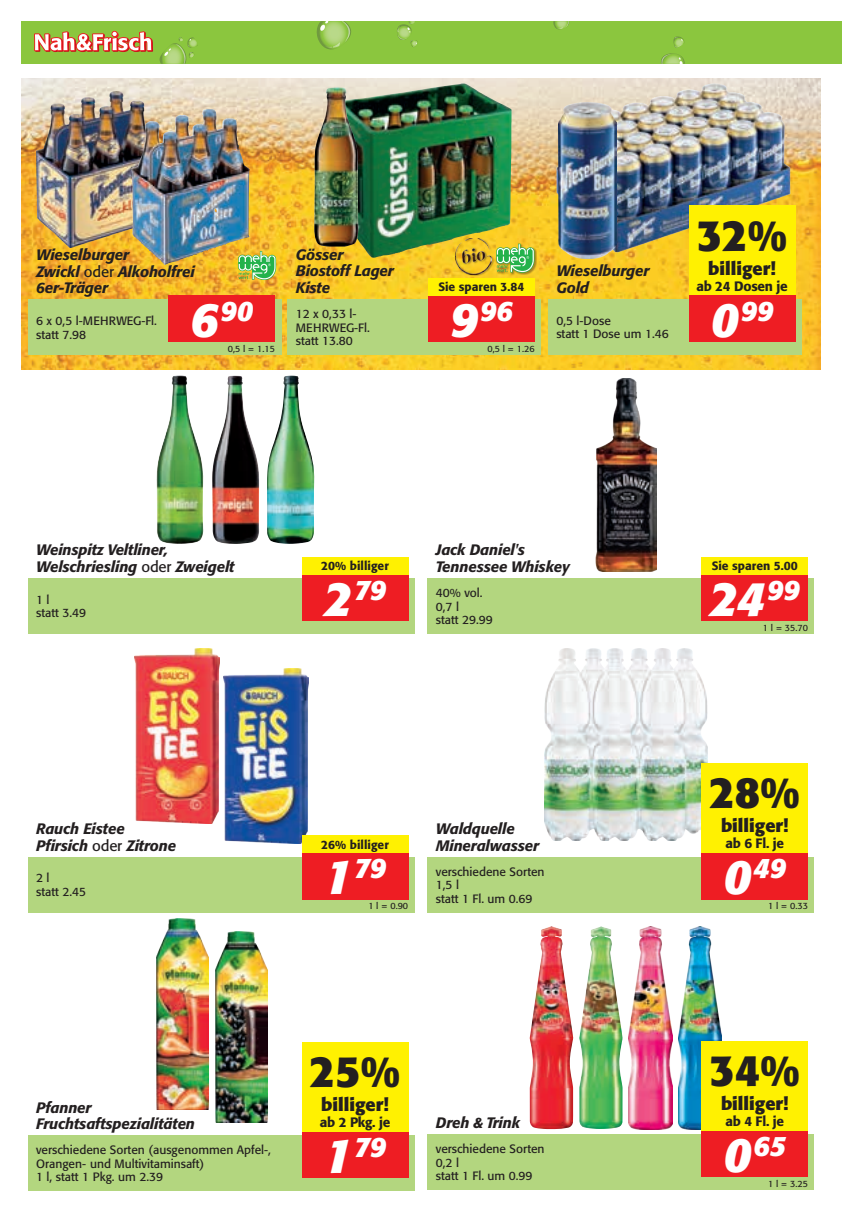
<style>
.page{position:relative;width:842px;height:1212px;background:#fff}
.page>*{position:absolute;margin:0;border:0;box-sizing:border-box;transform-origin:0 0}
.t1{font:italic 700 48px "Formata Std";color:#fff}
.t2{font:700 43.5px "Formata Std";color:#231f20}
.t3{font:italic 700 28.05px "Formata Std";color:#fff}
.t4{font:700 18px "Formata Std";color:#231f20}
.t5{font:italic 500 15px/16.5px "Formata Std";letter-spacing:-.01em;color:#231f20}
.t6{font:500 13.5px "Formata Std";letter-spacing:-.02em;color:#231f20}
.t7{font:12px/13.5px "Formata Std";color:#231f20}
.t8{font:500 12px "Formata Std";color:#231f20}
.t9{font:9px "Formata Std";color:#231f20}
.s1{font-weight:400;font-style:normal}
.s2{font-size:48px}
</style>
<div class="page">
<img style="left:21px;top:78px;width:800px;height:292px">
<img style="left:678px;top:926px;width:44px;height:203px">
<img style="left:336px;top:83px;width:175px;height:175px">
<img style="left:314px;top:87px;width:45px;height:160px">
<div style="left:287px;top:299px;width:254px;height:56px;background:#b3d67f"></div>
<div style="left:455px;top:238px;width:39px;height:38px;background:#231f20;opacity:.4"></div>
<img style="left:455px;top:238px;width:37px;height:36px">
<div style="left:28px;top:300px;width:253px;height:55px;background:#b3d67f"></div>
<div style="left:169px;top:296px;width:106px;height:46px;background:#ee1d23"></div>
<div style="left:496px;top:243px;width:41px;height:32px;background:#231f20;opacity:.4"></div>
<svg style="left:496px;top:244px;width:38px;height:29px"></svg>
<div style="left:428px;top:295px;width:107px;height:47px;background:#ee1d23"></div>
<div style="left:428px;top:278px;width:107px;height:17px;background:#fff101"></div>
<img style="left:595px;top:378px;width:61px;height:194px">
<div style="left:427px;top:578px;width:387px;height:56px;background:#b3d67f"></div>
<div style="left:702px;top:574px;width:106px;height:47px;background:#ee1d23"></div>
<div style="left:702px;top:557px;width:106px;height:17px;background:#fff101"></div>
<img style="left:156px;top:375px;width:47px;height:169px">
<img style="left:212px;top:376px;width:47px;height:168px">
<img style="left:267px;top:376px;width:47px;height:168px">
<div style="left:28px;top:578px;width:387px;height:56px;background:#b3d67f"></div>
<div style="left:302px;top:574px;width:106px;height:47px;background:#ee1d23"></div>
<div style="left:302px;top:557px;width:106px;height:17px;background:#fff101"></div>
<img style="left:530px;top:926px;width:43px;height:203px">
<img style="left:579px;top:926px;width:43px;height:203px">
<img style="left:628px;top:926px;width:44px;height:203px">
<div style="left:427px;top:1134px;width:387px;height:56px;background:#b3d67f"></div>
<div style="left:702px;top:1130px;width:106px;height:47px;background:#ee1d23"></div>
<div style="left:702px;top:1041px;width:106px;height:89px;background:#fff101"></div>
<img style="left:157px;top:918px;width:52px;height:192px">
<img style="left:216px;top:931px;width:52px;height:192px">
<div style="left:28px;top:1135px;width:387px;height:56px;background:#b3d67f"></div>
<div style="left:302px;top:1131px;width:106px;height:47px;background:#ee1d23"></div>
<div style="left:302px;top:1042px;width:106px;height:89px;background:#fff101"></div>
<img style="left:544px;top:648px;width:163px;height:193px">
<div style="left:427px;top:857px;width:387px;height:55px;background:#b3d67f"></div>
<div style="left:702px;top:853px;width:106px;height:46px;background:#ee1d23"></div>
<div style="left:702px;top:763px;width:106px;height:90px;background:#fff101"></div>
<img style="left:134px;top:648px;width:85px;height:175px">
<img style="left:223px;top:668px;width:85px;height:175px">
<div style="left:28px;top:857px;width:387px;height:55px;background:#b3d67f"></div>
<div style="left:302px;top:853px;width:106px;height:46px;background:#ee1d23"></div>
<div style="left:302px;top:836px;width:106px;height:17px;background:#fff101"></div>
<img style="left:36px;top:91px;width:121px;height:156px">
<img style="left:131px;top:109px;width:106px;height:156px">
<img style="left:554px;top:79px;width:238px;height:175px">
<img style="left:558px;top:103px;width:59px;height:156px">
<div style="left:548px;top:299px;width:253px;height:56px;background:#b3d67f"></div>
<div style="left:689px;top:295px;width:106px;height:47px;background:#ee1d23"></div>
<div style="left:689px;top:206px;width:106px;height:89px;background:#fff101"></div>
<div style="left:238px;top:250px;width:41px;height:33px;background:#231f20;opacity:.4"></div>
<svg style="left:238px;top:251px;width:38px;height:29px"></svg>
<div style="left:21px;top:21px;width:821px;height:43px;background:#8bc63e"></div>
<svg style="left:159px;top:37px;width:39px;height:27px"></svg>
<svg style="left:553px;top:21px;width:16px;height:9px"></svg>
<svg style="left:397px;top:21px;width:21px;height:26px"></svg>
<svg style="left:661px;top:36px;width:24px;height:28px"></svg>
<svg style="left:316px;top:21px;width:35px;height:29px"></svg>
<svg style="left:34px;top:31px;width:119px;height:21px"></svg>
<p class="t5" style="left:36px;top:247px;width:160px">Wieselburger<br>Zwickl <span class="s1">oder</span> Alkoholfrei<br>6er-Träger</p>
<h3 class="t3" style="left:190px;top:294px;width:64px"><span class="s2">6</span>90</h3>
<p class="t7" style="left:36px;top:314px;width:122px">6 x 0,5 l-MEHRWEG-Fl. statt 7.98</p>
<p class="t9" style="left:228px;top:343px;width:49px">0,5 l = 1.15</p>
<p class="t5" style="left:296px;top:246px;width:100px">Gösser<br>Biostoff Lager<br>Kiste</p>
<p class="t7" style="left:296px;top:307px;width:75px">12 x 0,33 l-<br>MEHRWEG-Fl. statt 13.80</p>
<p class="t8" style="left:438px;top:279px;width:88px">Sie sparen 3.84</p>
<h3 class="t3" style="left:450px;top:293px;width:64px"><span class="s2">9</span>96</h3>
<p class="t9" style="left:487px;top:343px;width:49px">0,5 l = 1.26</p>
<p class="t5" style="left:556px;top:263px;width:95px">Wieselburger<br>Gold</p>
<p class="t7" style="left:556px;top:314px;width:114px">0,5 l-Dose<br>statt 1 Dose um 1.46</p>
<h2 class="t2" style="left:697px;top:208px;width:92px">32%</h2>
<h3 class="t4" style="left:708px;top:257px;width:69px">billiger!</h3>
<p class="t6" style="left:696px;top:278px;width:93px">ab 24 Dosen je</p>
<h3 class="t3" style="left:711px;top:293px;width:64px"><span class="s2">0</span>99</h3>
<p class="t5" style="left:36px;top:542px;width:200px">Weinspitz Veltliner,<br>Welschriesling <span class="s1">oder</span> Zweigelt</p>
<p class="t7" style="left:36px;top:593px;width:52px">1 l<br>statt 3.49</p>
<p class="t8" style="left:321px;top:558px;width:69px">20% billiger</p>
<h3 class="t3" style="left:324px;top:572px;width:64px"><span class="s2">2</span>79</h3>
<p class="t5" style="left:436px;top:542px;width:136px">Jack Daniel's<br>Tennessee Whiskey</p>
<p class="t8" style="left:712px;top:558px;width:88px">Sie sparen 5.00</p>
<p class="t7" style="left:436px;top:586px;width:58px">40% vol.<br>0,7 l<br>statt 29.99</p>
<h1 class="t1" style="left:710px;top:569px;width:92px">24<sup>99</sup></h1>
<p class="t9" style="left:763px;top:622px;width:47px">1 l = 35.70</p>
<p class="t5" style="left:36px;top:820px;width:141px">Rauch Eistee<br>Pfirsich <span class="s1">oder</span> Zitrone</p>
<p class="t7" style="left:36px;top:871px;width:52px">2 l<br>statt 2.45</p>
<p class="t8" style="left:321px;top:837px;width:69px">26% billiger</p>
<h3 class="t3" style="left:324px;top:851px;width:64px"><span class="s2">1</span>79</h3>
<p class="t9" style="left:368px;top:900px;width:41px">1 l = 0.90</p>
<p class="t5" style="left:436px;top:820px;width:105px">Waldquelle<br>Mineralwasser</p>
<h2 class="t2" style="left:709px;top:765px;width:92px">28%</h2>
<h3 class="t4" style="left:721px;top:814px;width:69px">billiger!</h3>
<p class="t6" style="left:725px;top:835px;width:60px">ab 6 Fl. je</p>
<p class="t7" style="left:436px;top:864px;width:110px">verschiedene Sorten<br>1,5 l<br>statt 1 Fl. um 0.69</p>
<h3 class="t3" style="left:723px;top:851px;width:64px"><span class="s2">0</span>49</h3>
<p class="t9" style="left:768px;top:900px;width:41px">1 l = 0.33</p>
<p class="t5" style="left:36px;top:1099px;width:160px">Pfanner<br>Fruchtsaftspezialitäten</p>
<h2 class="t2" style="left:310px;top:1044px;width:92px">25%</h2>
<h3 class="t4" style="left:321px;top:1093px;width:69px">billiger!</h3>
<p class="t6" style="left:320px;top:1114px;width:72px">ab 2 Pkg. je</p>
<p class="t7" style="left:36px;top:1143px;width:236px">verschiedene Sorten (ausgenommen Apfel-,<br>Orangen- und Multivitaminsaft)<br>1 l, statt 1 Pkg. um 2.39</p>
<h3 class="t3" style="left:324px;top:1129px;width:64px"><span class="s2">1</span>79</h3>
<p class="t5" style="left:436px;top:1114px;width:86px">Dreh &amp; Trink</p>
<h2 class="t2" style="left:709px;top:1043px;width:92px">34%</h2>
<h3 class="t4" style="left:721px;top:1092px;width:69px">billiger!</h3>
<p class="t6" style="left:725px;top:1113px;width:60px">ab 4 Fl. je</p>
<p class="t7" style="left:436px;top:1142px;width:110px">verschiedene Sorten<br>0,2 l<br>statt 1 Fl. um 0.99</p>
<h3 class="t3" style="left:723px;top:1129px;width:64px"><span class="s2">0</span>65</h3>
<p class="t9" style="left:768px;top:1178px;width:41px">1 l = 3.25</p>
</div>
